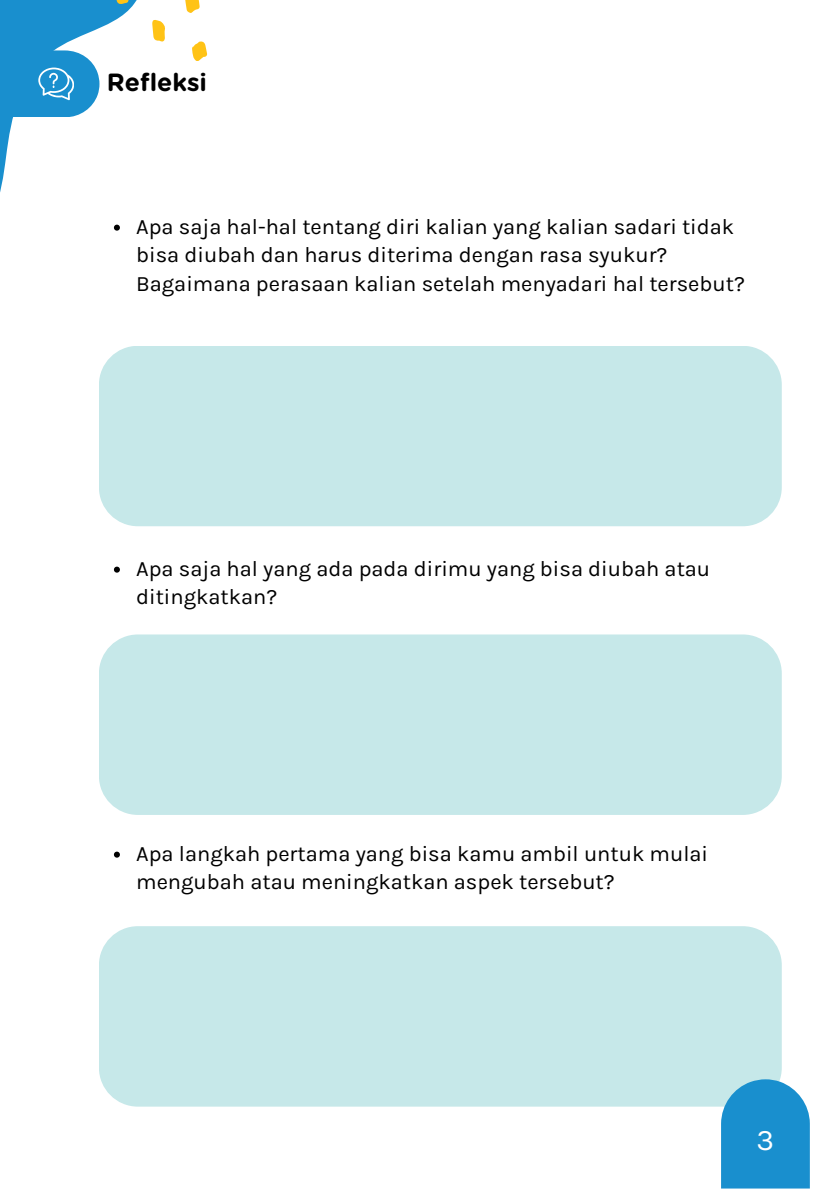
<style>
.page{position:relative;width:839px;height:1191px;background:#fff}
.page>*{position:absolute;margin:0;border:0;box-sizing:border-box;transform-origin:0 0}
.t1{font:29.8px "Karla";color:#fff}
.t2{font:700 24.8px "Gotham Rounded";color:#000}
.t3{font:22px/28.4px "Karla";color:#000}
</style>
<div class="page">
<svg style="left:0;top:0;width:208px;height:228px"></svg>
<svg style="left:116px;top:0;width:13px;height:5px"></svg>
<svg style="left:152px;top:19px;width:13px;height:23px"></svg>
<svg style="left:192px;top:41px;width:15px;height:19px"></svg>
<svg style="left:185px;top:0;width:15px;height:13px"></svg>
<svg style="left:114px;top:225px;width:6px;height:6px"></svg>
<svg style="left:114px;top:567px;width:6px;height:6px"></svg>
<svg style="left:114px;top:852px;width:6px;height:6px"></svg>
<div style="left:99px;top:346px;width:682px;height:180px;background:#c6e8e9;border-radius:39px"></div>
<div style="left:99px;top:634px;width:682px;height:181px;background:#c6e8e9;border-radius:39px"></div>
<div style="left:99px;top:926px;width:682px;height:181px;background:#c6e8e9;border-radius:39px"></div>
<svg style="left:721px;top:1079px;width:88px;height:110px;background:#2b98d1"></svg>
<svg style="left:0;top:50px;width:99px;height:67px;background:#339bd3"></svg>
<p class="t2" style="left:107px;top:71px;width:102px">Refleksi</p>
<p class="t3" style="left:136px;top:212px;width:610px">Apa saja hal-hal tentang diri kalian yang kalian sadari tidak bisa diubah dan harus diterima dengan rasa syukur?<br>Bagaimana perasaan kalian setelah menyadari hal tersebut?</p>
<p class="t3" style="left:136px;top:554px;width:575px">Apa saja hal yang ada pada dirimu yang bisa diubah atau ditingkatkan?</p>
<p class="t3" style="left:136px;top:839px;width:573px">Apa langkah pertama yang bisa kamu ambil untuk mulai mengubah atau meningkatkan aspek tersebut?</p>
<h1 class="t1" style="left:756px;top:1122px;width:19px">3</h1>
</div>
